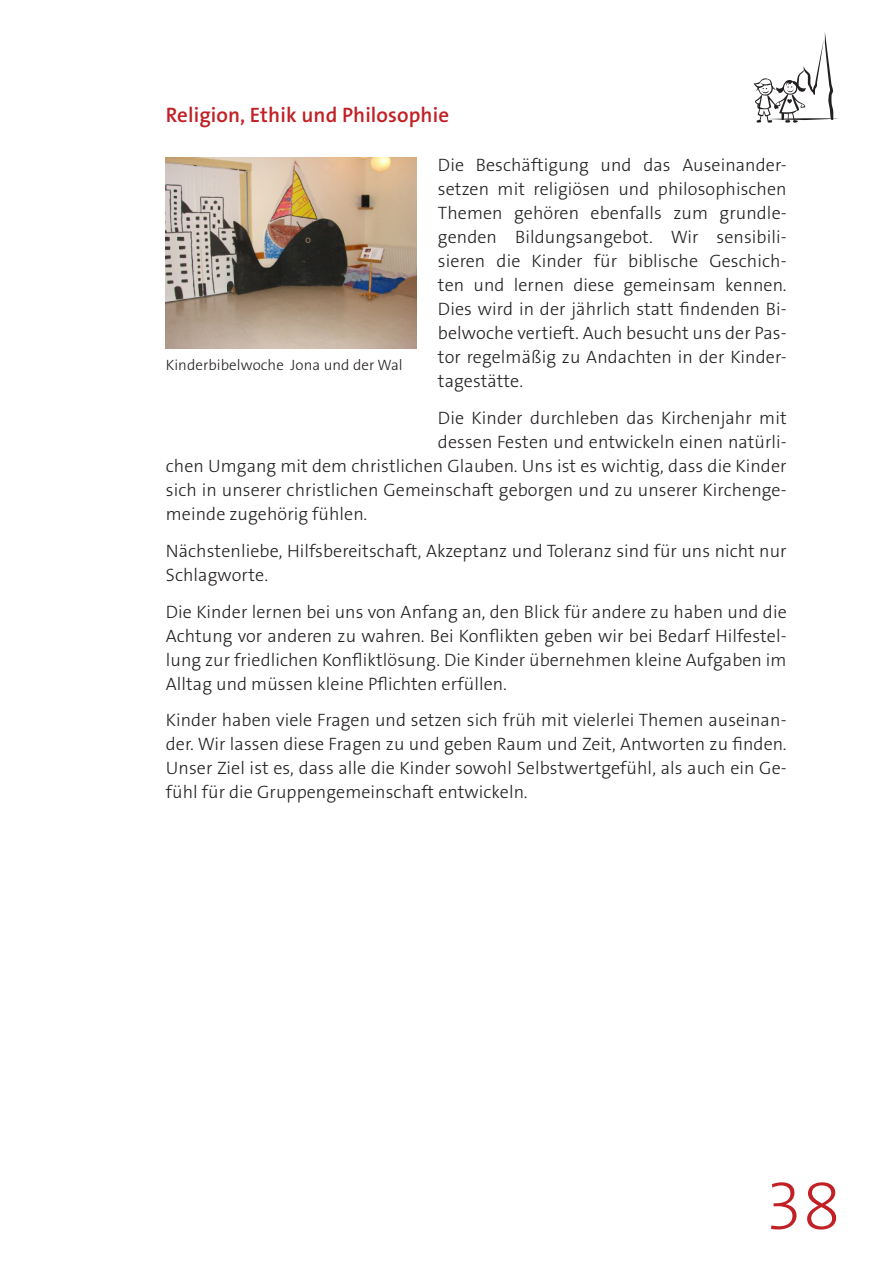
<style>
.page{position:relative;width:893px;height:1263px;background:#fff}
.page>*{position:absolute;margin:0;border:0;box-sizing:border-box;transform-origin:0 0}
.t1{font:72px "The Sans W2 Ex Lig";color:#c12025}
.Ue_3{font:21px "The Sans W6 Se Bld";letter-spacing:.005em;color:#c12025}
.Grundtext_Einzug{font:18px/24px "The Sans W3 Lig";letter-spacing:.005em;color:#231f20;text-align:justify}
.Bildunterschrift{font:15px "The Sans W3 Lig";letter-spacing:.005em;color:#231f20}
</style>
<div class="page">
<svg style="left:753px;top:32px;width:86px;height:91px"></svg>
<img style="left:166px;top:157px;width:251px;height:192px">
<p class="Ue_3" style="left:166px;top:101px;width:285px">Religion, Ethik und Philosophie</p>
<p class="Grundtext_Einzug" style="left:438px;top:153px;width:350px">Die Beschäftigung und das Auseinander&shy;setzen mit religiösen und philosophischen Themen gehören ebenfalls zum grundle&shy;genden Bildungsangebot. Wir sensibili&shy;sieren die Kinder für biblische Geschich&shy;ten und lernen diese gemeinsam kennen.<br>Dies wird in der jährlich statt findenden Bi&shy;belwoche vertieft. Auch besucht uns der Pas&shy;tor regelmäßig zu Andachten in der Kinder&shy;tagestätte.</p>
<p class="Grundtext_Einzug" style="left:438px;top:406px;width:350px">Die Kinder durchleben das Kirchenjahr mit</p>
<p class="Grundtext_Einzug" style="left:438px;top:430px;width:350px">dessen Festen und entwickeln einen natürli-</p>
<p class="Grundtext_Einzug" style="left:166px;top:454px;width:622px">chen Umgang mit dem christlichen Glauben. Uns ist es wichtig, dass die Kinder</p>
<p class="Grundtext_Einzug" style="left:166px;top:478px;width:622px">sich in unserer christlichen Gemeinschaft geborgen und zu unserer Kirchenge-</p>
<p class="Grundtext_Einzug" style="left:166px;top:502px;width:203px">meinde zugehörig fühlen.</p>
<p class="Grundtext_Einzug" style="left:166px;top:539px;width:622px">Nächstenliebe, Hilfsbereitschaft, Akzeptanz und Toleranz sind für uns nicht nur<br>Schlagworte.</p>
<p class="Grundtext_Einzug" style="left:166px;top:600px;width:622px">Die Kinder lernen bei uns von Anfang an, den Blick für andere zu haben und die Achtung vor anderen zu wahren. Bei Konflikten geben wir bei Bedarf Hilfestel&shy;lung zur friedlichen Konfliktlösung. Die Kinder übernehmen kleine Aufgaben im Alltag und müssen kleine Pflichten erfüllen.</p>
<p class="Grundtext_Einzug" style="left:166px;top:708px;width:622px">Kinder haben viele Fragen und setzen sich früh mit vielerlei Themen auseinan&shy;der. Wir lassen diese Fragen zu und geben Raum und Zeit, Antworten zu finden.<br>Unser Ziel ist es, dass alle die Kinder sowohl Selbstwertgefühl, als auch ein Ge&shy;fühl für die Gruppengemeinschaft entwickeln.</p>
<p class="Bildunterschrift" style="left:166px;top:355px;width:238px">Kinderbibelwoche Jona und der Wal</p>
<h1 class="t1" style="left:766px;top:1158px;width:77px">38</h1>
</div>
